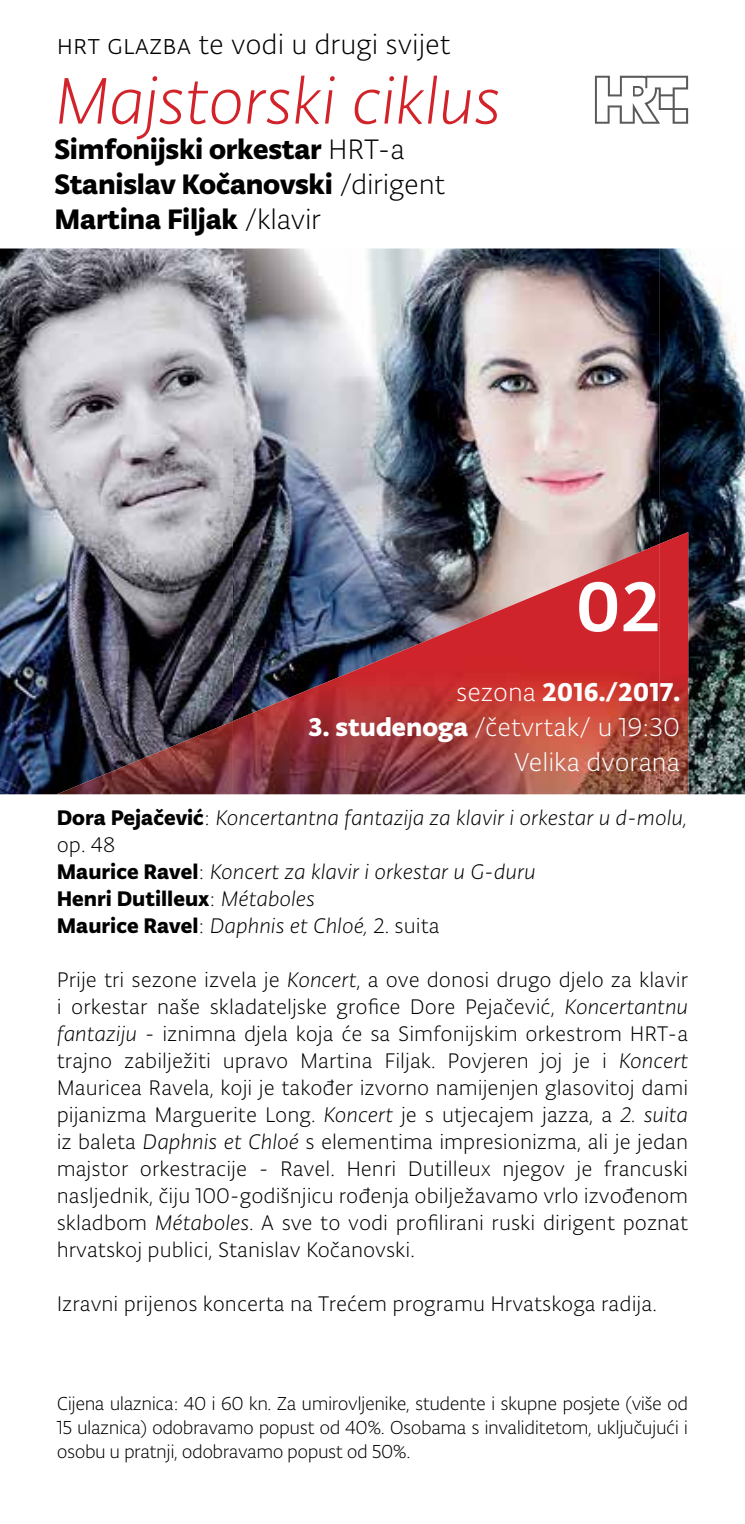
<style>
.page{position:relative;width:745px;height:1524px;background:#fff}
.page>*{position:absolute;margin:0;border:0;box-sizing:border-box;transform-origin:0 0}
.t1{font:500 75px "Typonine Sans Pro";color:#fff}
.t2{font:italic 300 70px "Typonine Sans Pro";letter-spacing:-.01em;color:#d2232a}
.t3{font:700 30px/35px "Typonine Sans Pro";letter-spacing:-.01em;color:#000}
.t4{font:300 30px "Typonine Sans Pro";color:#000}
.t5{font:300 27.5px/35px "Typonine Sans Pro";color:#fff;text-align:right}
.t6{font:700 27.5px "Typonine Sans Pro";color:#fff}
.t7{font:300 22.5px/27px "Typonine Sans Pro";color:#000;text-align:justify}
.t8{font:italic 300 22.5px/27px "Typonine Sans Pro";color:#000}
.t9{font:300 20px/24px "Typonine Sans Pro";letter-spacing:-.025em;color:#000;text-align:justify}
.s1{font-weight:300}
.s2{font-weight:700}
.s3{font-weight:700;font-style:normal}
.s4{font-style:normal}
.s5{font-style:italic}
</style>
<div class="page">
<img style="left:0;top:248px;width:744px;height:546px">
<img style="left:233px;top:248px;width:426px;height:296px">
<img style="left:659px;top:532px;width:28px;height:262px">
<img style="left:57px;top:721px;width:176px;height:73px">
<img style="left:233px;top:544px;width:426px;height:250px">
<svg style="left:595px;top:76px;width:92px;height:48px"></svg>
<svg style="left:744px;top:743px;width:1px;height:35px"></svg>
<h3 class="t4" style="left:57px;top:27px;width:395px">hrt glazba te vodi u drugi svijet</h3>
<h2 class="t2" style="left:54px;top:60px;width:448px">Majstorski ciklus</h2>
<h3 class="t3" style="left:54px;top:131px;width:392px">Simfonijski orkestar <span class="s1">HRT-a<br></span>Stanislav Kočanovski <span class="s1">/dirigent<br></span>Martina Filjak <span class="s1">/klavir</span></h3>
<h1 class="t1" style="left:575px;top:562px;width:86px">02</h1>
<p class="t6" style="left:456px;top:675px;width:225px"><span class="s1">sezona</span> 2016./2017.</p>
<p class="t5" style="left:308px;top:709px;width:373px"><span class="s2">3. studenoga</span> /četvrtak/ u 19:30<br>Velika dvorana</p>
<p class="t8" style="left:57px;top:804px;width:631px"><span class="s3">Dora Pejačević</span><span class="s4">:</span> Koncertantna fantazija za klavir i orkestar u d-molu, <span class="s4">op. 48<br></span><span class="s3">Maurice Ravel</span><span class="s4">:</span> Koncert za klavir i orkestar u G-duru<br><span class="s3">Henri Dutilleux</span><span class="s4">:</span> Métaboles<br><span class="s3">Maurice Ravel</span><span class="s4">:</span> Daphnis et Chloé, <span class="s4">2. suita</span></p>
<p class="t7" style="left:57px;top:966px;width:632px">Prije tri sezone izvela je <span class="s5">Koncert</span>, a ove donosi drugo djelo za klavir i orkestar naše skladateljske grofice Dore Pejačević, <span class="s5">Koncertantnu fantaziju</span> - iznimna djela koja će sa Simfonijskim orkestrom HRT-a trajno zabilježiti upravo Martina Filjak. Povjeren joj je i <span class="s5">Koncert </span>Mauricea Ravela, koji je također izvorno namijenjen glasovitoj dami pijanizma Marguerite Long. <span class="s5">Koncert</span> je s utjecajem jazza, a <span class="s5">2. suita </span>iz baleta <span class="s5">Daphnis et Chloé</span> s elementima impresionizma, ali je jedan majstor orkestracije - Ravel. Henri Dutilleux njegov je francuski nasljednik, čiju 100-godišnjicu rođenja obilježavamo vrlo izvođenom skladbom <span class="s5">Métaboles</span>. A sve to vodi profilirani ruski dirigent poznat hrvatskoj publici, Stanislav Kočanovski.</p>
<p class="t7" style="left:57px;top:1290px;width:601px">Izravni prijenos koncerta na Trećem programu Hrvatskoga radija.</p>
<p class="t9" style="left:57px;top:1391px;width:632px">Cijena ulaznica: 40 i 60 kn. Za umirovljenike, studente i skupne posjete (više od 15 ulaznica) odobravamo popust od 40%. Osobama s invaliditetom, uključujući i osobu u pratnji, odobravamo popust od 50%.</p>
</div>
